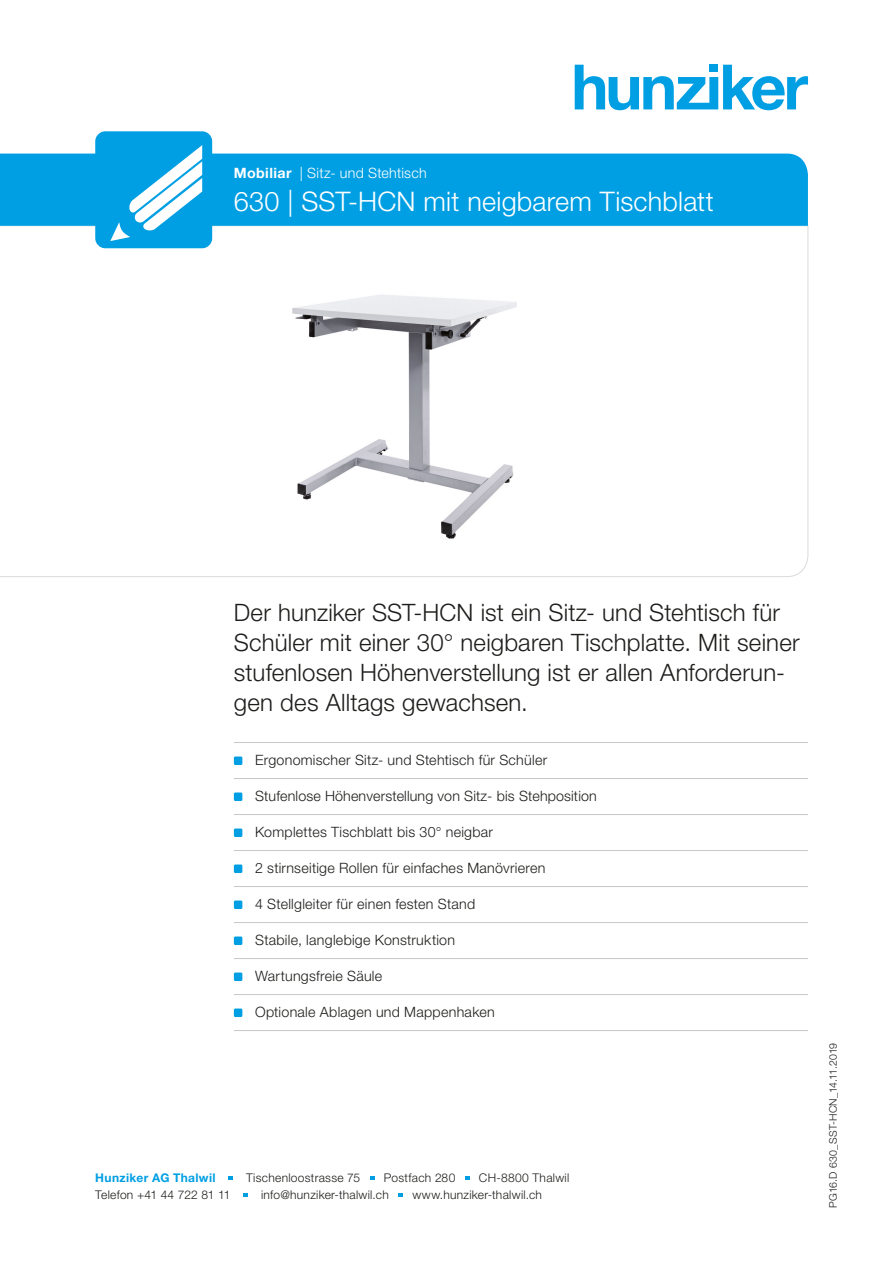
<style>
.page{position:relative;width:893px;height:1263px;background:#fff}
.page>*{position:absolute;margin:0;border:0;box-sizing:border-box;transform-origin:0 0}
.t1{font:300 27px "Helvetica Neue LT Pro";letter-spacing:.005em;color:#fff}
.t2{font:300 24px/30px "Helvetica Neue LT Pro";letter-spacing:.005em;color:#1d1d1b}
.t3{font:300 14.25px "Helvetica Neue LT Pro";letter-spacing:.02em;color:#1d1d1b}
.t4{font:300 14.25px "Helvetica Neue LT Pro";letter-spacing:.02em;color:#fff}
.t5{font:300 12px "Helvetica Neue LT Pro";letter-spacing:.025em;color:#1d1d1b}
.t6{font:700 12px "Helvetica Neue LT Pro";letter-spacing:.03em;color:#009fe3}
.t7{font:300 10.5px "Helvetica Neue LT Pro";letter-spacing:.015em;color:#1d1d1b}
.s1{font-weight:700}
</style>
<div class="page">
<svg style="left:575px;top:65px;width:233px;height:45px"></svg>
<svg style="left:0;top:225px;width:809px;height:352px"></svg>
<div style="left:0;top:154px;width:808px;height:72px;background:#009fe3"></div>
<div style="left:95px;top:131px;width:117px;height:117px;background:#009fe3;border-radius:10px"></div>
<svg style="left:110px;top:145px;width:92px;height:96px"></svg>
<hr style="left:234px;top:742px;width:574px;height:1px;background:#c7c7c6">
<hr style="left:234px;top:778px;width:574px;height:1px;background:#c7c7c6">
<hr style="left:234px;top:814px;width:574px;height:1px;background:#c7c7c6">
<hr style="left:234px;top:850px;width:574px;height:1px;background:#c7c7c6">
<hr style="left:234px;top:886px;width:574px;height:1px;background:#c7c7c6">
<hr style="left:234px;top:922px;width:574px;height:1px;background:#c7c7c6">
<hr style="left:234px;top:958px;width:574px;height:1px;background:#c7c7c6">
<hr style="left:234px;top:994px;width:574px;height:1px;background:#c7c7c6">
<hr style="left:234px;top:1030px;width:574px;height:1px;background:#c7c7c6">
<div style="left:234px;top:756px;width:8px;height:9px;background:#009fe3;border-radius:2px"></div>
<div style="left:234px;top:792px;width:8px;height:9px;background:#009fe3;border-radius:2px"></div>
<div style="left:234px;top:828px;width:8px;height:9px;background:#009fe3;border-radius:2px"></div>
<div style="left:234px;top:864px;width:8px;height:9px;background:#009fe3;border-radius:2px"></div>
<div style="left:234px;top:900px;width:8px;height:9px;background:#009fe3;border-radius:2px"></div>
<div style="left:234px;top:936px;width:8px;height:9px;background:#009fe3;border-radius:2px"></div>
<div style="left:234px;top:972px;width:8px;height:9px;background:#009fe3;border-radius:2px"></div>
<div style="left:234px;top:1008px;width:8px;height:9px;background:#009fe3;border-radius:2px"></div>
<svg style="left:229px;top:1176px;width:4px;height:4px"></svg>
<svg style="left:370px;top:1176px;width:4px;height:4px"></svg>
<svg style="left:465px;top:1176px;width:4px;height:4px"></svg>
<svg style="left:244px;top:1193px;width:4px;height:3px"></svg>
<svg style="left:398px;top:1193px;width:5px;height:3px"></svg>
<p class="t4" style="left:234px;top:165px;width:194px"><span class="s1">Mobiliar</span> | Sitz- und Stehtisch</p>
<h1 class="t1" style="left:234px;top:185px;width:481px">630 | SST-HCN mit neigbarem Tischblatt</h1>
<h2 class="t2" style="left:234px;top:597px;width:567px">Der hunziker SST-HCN ist ein Sitz- und Stehtisch für Schüler mit einer 30° neigbaren Tischplatte. Mit seiner stufenlosen Höhenverstellung ist er allen Anforderun&shy;gen des Alltags gewachsen.</h2>
<p class="t3" style="left:255px;top:751px;width:294px">Ergonomischer Sitz- und Stehtisch für Schüler</p>
<p class="t3" style="left:255px;top:787px;width:343px">Stufenlose Höhenverstellung von Sitz- bis Stehposition</p>
<p class="t3" style="left:255px;top:823px;width:239px">Komplettes Tischblatt bis 30° neigbar</p>
<p class="t3" style="left:255px;top:859px;width:292px">2 stirnseitige Rollen für einfaches Manövrieren</p>
<p class="t3" style="left:255px;top:895px;width:222px">4 Stellgleiter für einen festen Stand</p>
<p class="t3" style="left:255px;top:931px;width:201px">Stabile, langlebige Konstruktion</p>
<p class="t3" style="left:255px;top:967px;width:129px">Wartungsfreie Säule</p>
<p class="t3" style="left:255px;top:1003px;width:241px">Optionale Ablagen und Mappenhaken</p>
<p class="t6" style="left:95px;top:1170px;width:122px">Hunziker AG Thalwil</p>
<p class="t5" style="left:246px;top:1171px;width:116px">Tischenloostrasse 75</p>
<p class="t5" style="left:384px;top:1171px;width:73px">Postfach 280</p>
<p class="t5" style="left:479px;top:1171px;width:92px">CH-8800 Thalwil</p>
<p class="t5" style="left:95px;top:1187px;width:137px">Telefon +41 44 722 81 11</p>
<p class="t5" style="left:261px;top:1187px;width:129px">info@hunziker-thalwil.ch</p>
<p class="t5" style="left:412px;top:1187px;width:131px">www.hunziker-thalwil.ch</p>
<p class="t7" style="left:826px;top:1208px;width:166px;rotate:-90deg">PG16.D 630_SST-HCN_14.11.2019</p>
</div>
